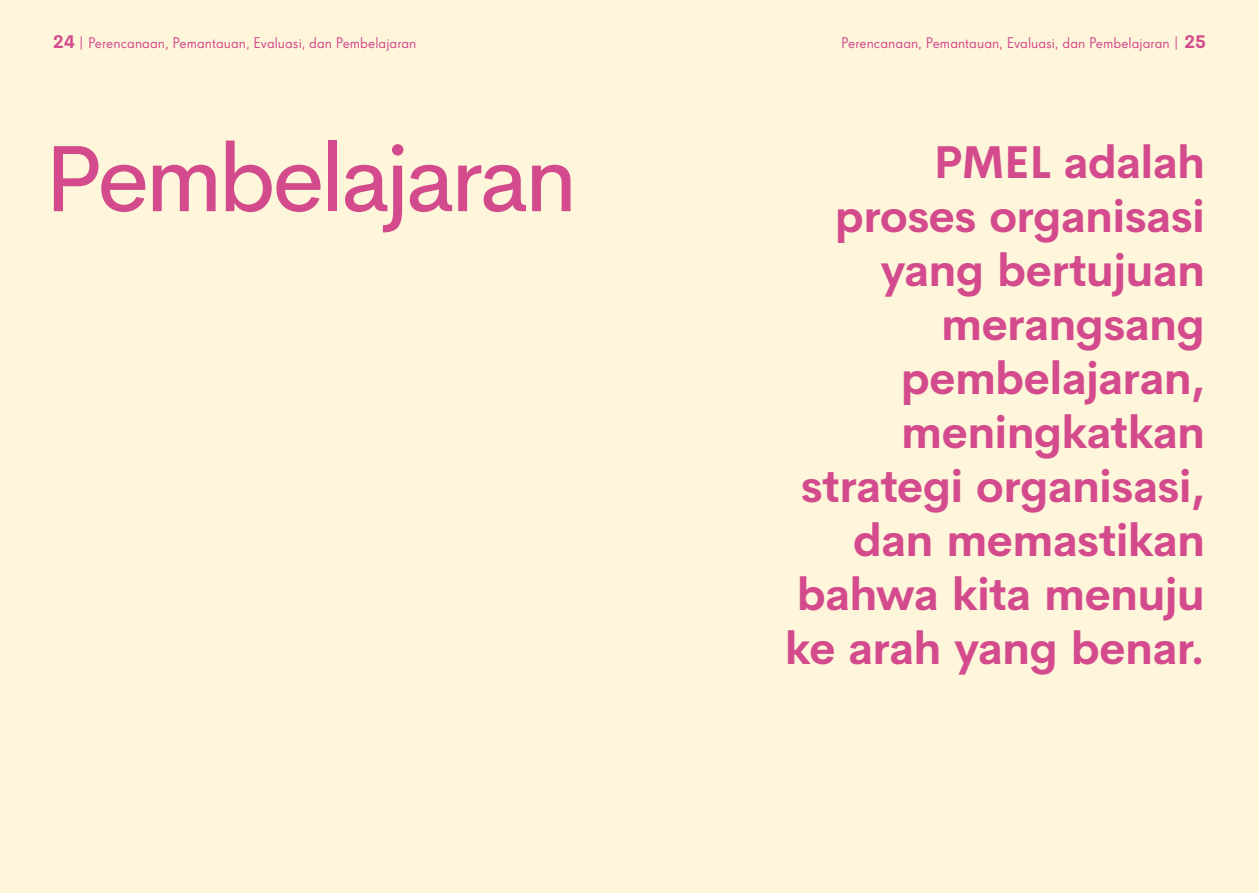
<style>
.page{position:relative;width:1259px;height:893px;background:#fdf6da}
.page>*{position:absolute;margin:0;border:0;box-sizing:border-box;transform-origin:0 0}
.t1{font:94.2px "Cerebri Sans";letter-spacing:-.05em;color:#d34a8d}
.t2{font:700 45px/54px "Cerebri Sans";letter-spacing:-.01em;color:#d34a8d;text-align:right}
.t3{font:15px "Super Grotesk Pro";color:#d34a8d}
.s1{font-family:"Cerebri Sans";font-weight:700;font-size:18px}
</style>
<div class="page">
<p class="t3" style="left:53px;top:35px;width:365px"><span class="s1">24</span> | Perencanaan, Pemantauan, Evaluasi, dan Pembelajaran</p>
<p class="t3" style="left:841px;top:35px;width:366px">Perencanaan, Pemantauan, Evaluasi, dan Pembelajaran | <span class="s1">25</span></p>
<h1 class="t1" style="left:44px;top:104px;width:535px">Pembelajaran</h1>
<p class="t2" style="left:785px;top:131px;width:422px">PMEL adalah proses organisasi yang bertujuan merangsang pembelajaran, meningkatkan strategi organisasi, dan memastikan bahwa kita menuju ke arah yang benar.</p>
</div>
